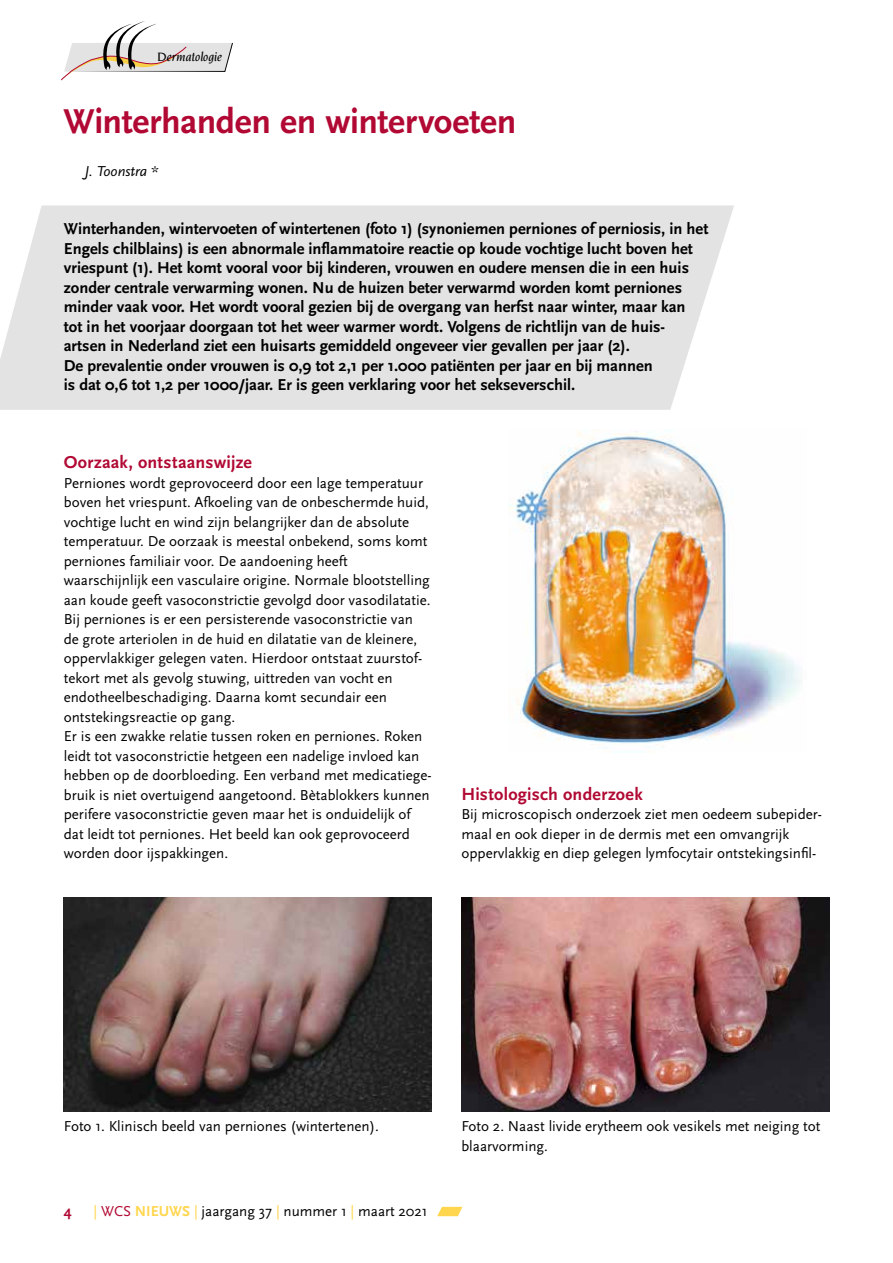
<style>
.page{position:relative;width:893px;height:1263px;background:#fff}
.page>*{position:absolute;margin:0;border:0;box-sizing:border-box;transform-origin:0 0}
.t1{font:700 36px "Scala Sans";letter-spacing:-.01em;color:#b10933}
.t2{font:700 18px "Scala Sans";letter-spacing:.01em;color:#b10933}
.t3{font:700 16.5px/19.5px "Scala Sans";color:#000}
.t4{font:15px/19.5px "Scala Sans";color:#000}
.t5{font:italic 15px "Scala Sans";color:#000}
.t6{font:700 15px "Scala Sans";color:#b10933}
.t7{font:italic 500 13.2px "Novarese Std";color:#000}
.s1{color:#ffd64d}
.s2{color:#b10933}
.s3{font-weight:700;color:#ffd64d}
</style>
<div class="page">
<svg style="left:437px;top:1207px;width:25px;height:9px"></svg>
<svg style="left:61px;top:21px;width:172px;height:60px"></svg>
<div style="left:0;top:205px;width:734px;height:205px;background:#e3e3e3"></div>
<img style="left:508px;top:429px;width:294px;height:324px">
<img style="left:64px;top:897px;width:368px;height:215px">
<img style="left:461px;top:897px;width:368px;height:215px">
<p class="t7" style="left:157px;top:50px;width:67px">Dermatologie</p>
<h1 class="t1" style="left:63px;top:102px;width:455px">Winterhanden en wintervoeten</h1>
<p class="t5" style="left:85px;top:163px;width:75px">J. Toonstra *</p>
<p class="t3" style="left:64px;top:220px;width:646px">Winterhanden, wintervoeten of wintertenen (foto 1) (synoniemen perniones of perniosis, in het Engels chilblains) is een abnormale inflammatoire reactie op koude vochtige lucht boven het vriespunt (1). Het komt vooral voor bij kinderen, vrouwen en oudere mensen die in een huis zonder centrale verwarming wonen. Nu de huizen beter verwarmd worden komt perniones minder vaak voor. Het wordt vooral gezien bij de overgang van herfst naar winter, maar kan<br>tot in het voorjaar doorgaan tot het weer warmer wordt. Volgens de richtlijn van de huis&shy;artsen in Nederland ziet een huisarts gemiddeld ongeveer vier gevallen per jaar (2).<br>De prevalentie onder vrouwen is 0,9 tot 2,1 per 1.000 patiënten per jaar en bij mannen<br>is dat 0,6 tot 1,2 per 1000/jaar. Er is geen verklaring voor het sekseverschil.</p>
<p class="t2" style="left:64px;top:453px;width:190px">Oorzaak, ontstaanswijze</p>
<p class="t4" style="left:64px;top:473px;width:369px">Perniones wordt geprovoceerd door een lage temperatuur boven het vriespunt. Afkoeling van de onbeschermde huid, vochtige lucht en wind zijn belangrijker dan de absolute temperatuur. De oorzaak is meestal onbekend, soms komt perniones familiair voor. De aandoening heeft waarschijnlijk een vasculaire origine. Normale blootstelling aan koude geeft vasoconstrictie gevolgd door vasodilatatie.<br>Bij perniones is er een persisterende vasoconstrictie van de grote arteriolen in de huid en dilatatie van de kleinere, oppervlakkiger gelegen vaten. Hierdoor ontstaat zuurstof&shy;tekort met als gevolg stuwing, uittreden van vocht en endotheelbeschadiging. Daarna komt secundair een ontstekingsreactie op gang.<br>Er is een zwakke relatie tussen roken en perniones. Roken leidt tot vasoconstrictie hetgeen een nadelige invloed kan hebben op de doorbloeding. Een verband met medicatiege&shy;bruik is niet overtuigend aangetoond. Bètablokkers kunnen perifere vasoconstrictie geven maar het is onduidelijk of dat leidt tot perniones. Het beeld kan ook geprovoceerd worden door ijspakkingen.</p>
<p class="t2" style="left:461px;top:784px;width:183px">Histologisch onderzoek</p>
<p class="t4" style="left:461px;top:805px;width:362px">Bij microscopisch onderzoek ziet men oedeem subepider&shy;maal en ook dieper in de dermis met een omvangrijk oppervlakkig en diep gelegen lymfocytair ontstekingsinfil-</p>
<p class="t4" style="left:64px;top:1117px;width:317px">Foto 1. Klinisch beeld van perniones (wintertenen).</p>
<p class="t4" style="left:461px;top:1117px;width:360px">Foto 2. Naast livide erytheem ook vesikels met neiging tot blaarvorming.</p>
<p class="t6" style="left:64px;top:1203px;width:9px">4</p>
<p class="t4" style="left:94px;top:1202px;width:336px"><span class="s1">|</span> <span class="s2">WCS</span> <span class="s3">NIEUWS</span> <span class="s1">|</span> jaargang 37 <span class="s1">|</span> nummer 1 <span class="s1">|</span> maart 2021</p>
</div>
